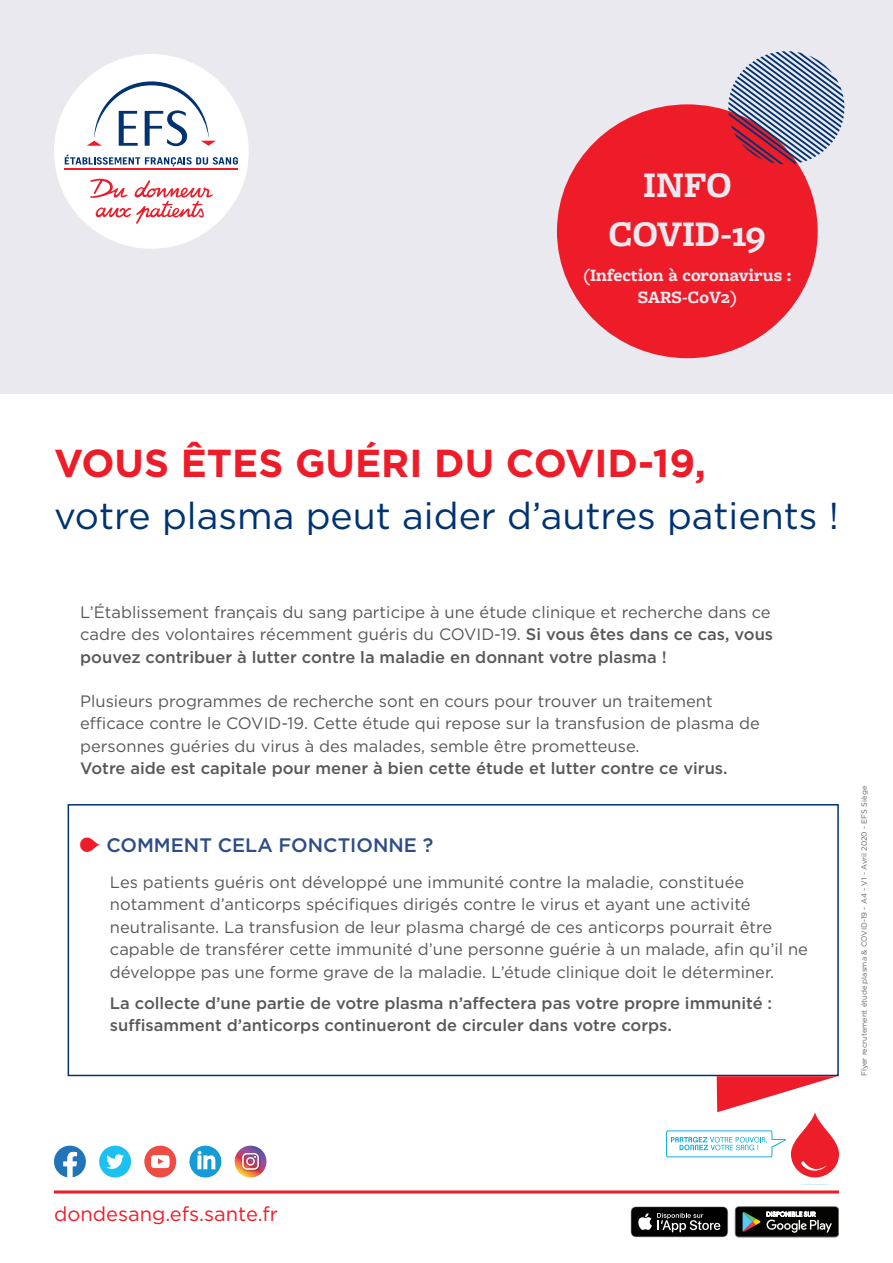
<style>
.page{position:relative;width:893px;height:1263px;background:#fff}
.page>*{position:absolute;margin:0;border:0;box-sizing:border-box;transform-origin:0 0}
.t1{font:700 39px "Gotham";color:#ee1c28}
.t2{font:37.5px "Gotham";color:#013371}
.t3{font:700 37.5px/48.3px "Freight Macro Pro";color:#e9e9ef;text-align:center}
.t4{font:20.1px "Gotham";color:#ee1c28}
.t5{font:500 19.5px "Gotham";color:#2c4d85}
.t6{font:700 18px/22.5px "Freight Macro Pro";color:#e9e9ef;text-align:center}
.t7{font:16.5px/22.5px "Gotham";color:#57585a}
.t8{font:500 16.5px/22.5px "Gotham";color:#57585a}
.t9{font:7.5px "Gotham";color:#636366}
.s1{font-weight:500}
.s2{font-family:"Goutte";font-weight:400;color:#ee1c28}
</style>
<div class="page">
<div style="left:0;top:0;width:893px;height:394px;background:#e9e9ef"></div>
<hr style="left:54px;top:1190px;width:785px;height:3px;background:#ee1c28">
<svg style="left:54px;top:1146px;width:32px;height:31px"></svg>
<svg style="left:99px;top:1146px;width:32px;height:31px"></svg>
<div style="left:144px;top:1146px;width:32px;height:31px;background:#ef4c43;border-radius:50%"></div>
<svg style="left:151px;top:1155px;width:19px;height:13px"></svg>
<svg style="left:189px;top:1146px;width:32px;height:31px"></svg>
<svg style="left:235px;top:1146px;width:31px;height:31px"></svg>
<img style="left:241px;top:1151px;width:21px;height:22px">
<svg style="left:242px;top:1153px;width:17px;height:17px"></svg>
<svg style="left:666px;top:1130px;width:120px;height:27px"></svg>
<hr style="left:800px;top:1184px;width:30px;height:1px;background:#0badd5;border-radius:50%">
<svg style="left:791px;top:1112px;width:48px;height:65px;fill:#ed1e2a"></svg>
<svg style="left:801px;top:1161px;width:25px;height:9px"></svg>
<svg style="left:631px;top:1206px;width:97px;height:31px;background:#333"></svg>
<svg style="left:735px;top:1206px;width:104px;height:31px;background:#393c39"></svg>
<div style="left:557px;top:104px;width:261px;height:254px;background:#ee1c28;border-radius:50%"></div>
<svg style="left:728px;top:51px;width:116px;height:113px"></svg>
<svg style="left:54px;top:54px;width:195px;height:195px"></svg>
<div style="left:68px;top:804px;width:771px;height:272px;border:2px solid #013371"></div>
<svg style="left:717px;top:1076px;width:120px;height:36px"></svg>
<h2 class="t3" style="left:609px;top:160px;width:158px">INFO<br>COVID-19</h2>
<p class="t6" style="left:583px;top:263px;width:209px">(Infection à coronavirus :<br>SARS-CoV2)</p>
<h1 class="t1" style="left:54px;top:437px;width:653px">VOUS ÊTES GUÉRI DU COVID-19,</h1>
<h2 class="t2" style="left:54px;top:492px;width:786px">votre plasma peut aider d’autres patients !</h2>
<p class="t7" style="left:80px;top:600px;width:694px">L’Établissement français du sang participe à une étude clinique et recherche dans ce cadre des volontaires récemment guéris du COVID-19. <span class="s1">Si vous êtes dans ce cas, vous pouvez contribuer à lutter contre la maladie en donnant votre plasma !</span></p>
<p class="t7" style="left:80px;top:689px;width:681px">Plusieurs programmes de recherche sont en cours pour trouver un traitement efficace contre le COVID-19. Cette étude qui repose sur la transfusion de plasma de personnes guéries du virus à des malades, semble être prometteuse.</p>
<p class="t8" style="left:80px;top:757px;width:649px">Votre aide est capitale pour mener à bien cette étude et lutter contre ce virus.</p>
<p class="t5" style="left:80px;top:833px;width:355px"><span class="s2">3</span> COMMENT CELA FONCTIONNE ?</p>
<p class="t7" style="left:110px;top:870px;width:699px">Les patients guéris ont développé une immunité contre la maladie, constituée notamment d’anticorps spécifiques dirigés contre le virus et ayant une activité neutralisante. La transfusion de leur plasma chargé de ces anticorps pourrait être capable de transférer cette immunité d’une personne guérie à un malade, afin qu’il ne développe pas une forme grave de la maladie. L’étude clinique doit le déterminer.</p>
<p class="t8" style="left:110px;top:991px;width:664px">La collecte d’une partie de votre plasma n’affectera pas votre propre immunité : suffisamment d’anticorps continueront de circuler dans votre corps.</p>
<p class="t9" style="left:859px;top:1076px;width:292px;rotate:-90deg">Flyer recrutement étude plasma &amp; COVID-19 - A4 - V1 - Avril 2020 - EFS Siège</p>
<p class="t4" style="left:54px;top:1201px;width:225px">dondesang.efs.sante.fr</p>
</div>
